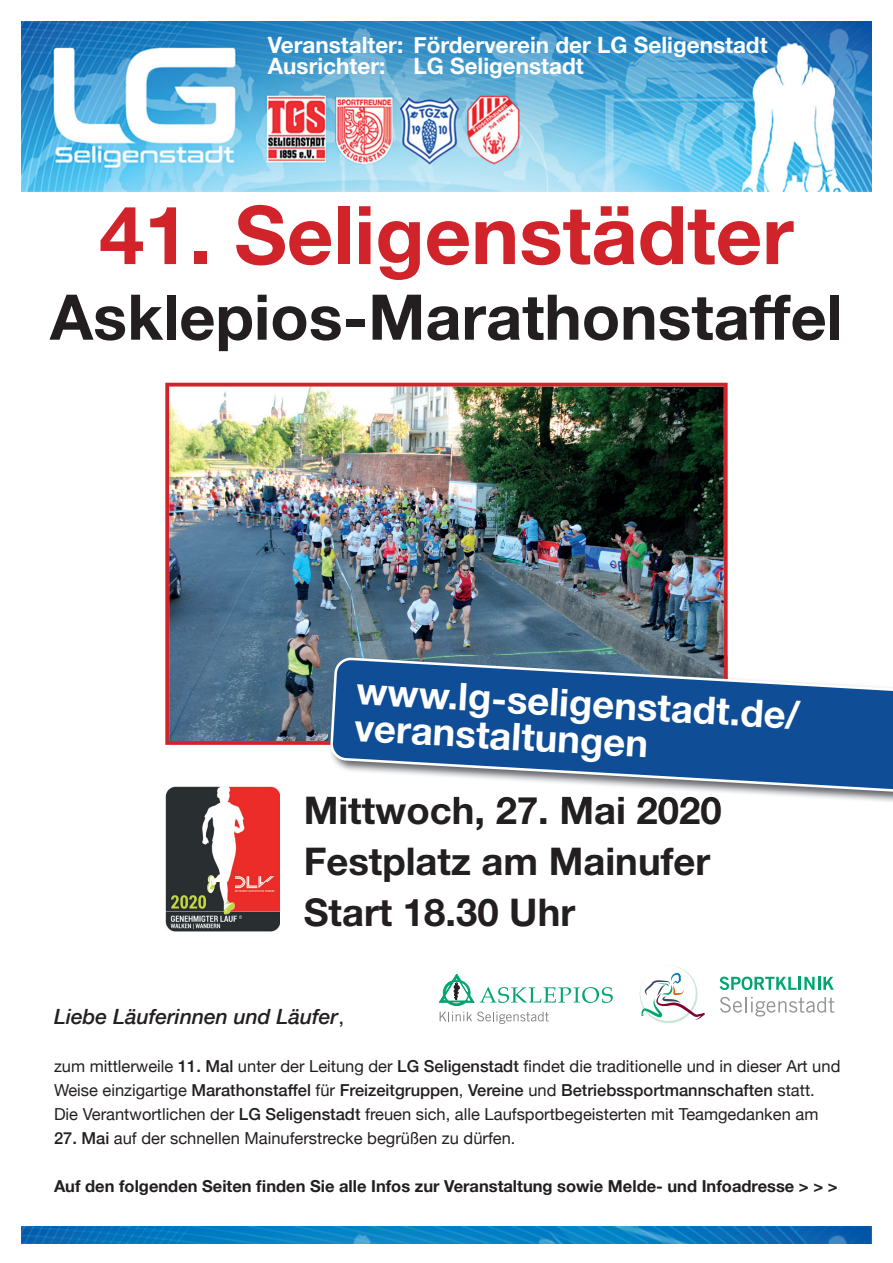
<style>
.page{position:relative;width:893px;height:1263px;background:#fff}
.page>*{position:absolute;margin:0;border:0;box-sizing:border-box;transform-origin:0 0}
.t1{font:700 81px "Helvetica Neue LT Std";color:#d1232a}
.t2{font:700 63px "Helvetica Neue LT Std";color:#231f20}
.t3{font:700 38.25px/51px "Helvetica Neue LT Std";color:#231f20}
.t4{font:700 38.25px/36.6px "Helvetica Neue LT Std";color:#fff}
.t5{font:700 22.5px/21px "Helvetica Neue";color:#fff}
.t6{font:italic 500 21px "Helvetica Neue";color:#231f20}
.t7{font:16.5px/24px "Helvetica Neue";color:#231f20}
.t8{font:700 16.5px "Helvetica Neue";color:#231f20}
.s1{font-weight:400;font-style:normal}
.s2{font-weight:500}
</style>
<div class="page">
<img style="left:21px;top:21px;width:851px;height:170px">
<img style="left:21px;top:1227px;width:851px;height:17px">
<img style="left:165px;top:383px;width:563px;height:362px">
<img style="left:329px;top:794px;width:564px;height:8px">
<img style="left:329px;top:797px;width:392px;height:7px">
<svg style="left:328px;top:656px;width:565px;height:138px"></svg>
<svg style="left:439px;top:974px;width:174px;height:49px"></svg>
<svg style="left:640px;top:965px;width:65px;height:58px"></svg>
<svg style="left:720px;top:976px;width:114px;height:14px"></svg>
<svg style="left:720px;top:997px;width:114px;height:19px"></svg>
<img style="left:165px;top:787px;width:115px;height:144px">
<h3 class="t5" style="left:268px;top:36px;width:501px">Veranstalter: Förderverein der LG Seligenstadt<br>Ausrichter: LG Seligenstadt</h3>
<h1 class="t1" style="left:99px;top:185px;width:696px">41. Seligenstädter</h1>
<h2 class="t2" style="left:50px;top:278px;width:795px">Asklepios-Marathonstaffel</h2>
<h3 class="t4" style="left:357px;top:672px;width:446px;rotate:3deg">www.lg-seligenstadt.de/ veranstaltungen</h3>
<h3 class="t3" style="left:304px;top:784px;width:419px">Mittwoch, 27. Mai 2020<br>Festplatz am Mainufer<br>Start 18.30 Uhr</h3>
<p class="t6" style="left:54px;top:998px;width:292px">Liebe Läuferinnen und Läufer<span class="s1">,</span></p>
<p class="t7" style="left:54px;top:1055px;width:788px">zum mittlerweile <span class="s2">11. Mal</span> unter der Leitung der <span class="s2">LG Seligenstadt</span> findet die traditionelle und in dieser Art und<br>Weise einzigartige <span class="s2">Marathonstaffel</span> für <span class="s2">Freizeitgruppen</span>, <span class="s2">Vereine</span> und <span class="s2">Betriebssportmannschaften</span> statt.<br>Die Verantwortlichen der <span class="s2">LG Seligenstadt</span> freuen sich, alle Laufsportbegeisterten mit Teamgedanken am</p>
<p class="t7" style="left:54px;top:1127px;width:463px"><span class="s2">27. Mai</span> auf der schnellen Mainuferstrecke begrüßen zu dürfen.</p>
<p class="t8" style="left:54px;top:1173px;width:785px">Auf den folgenden Seiten finden Sie alle Infos zur Veranstaltung sowie Melde- und Infoadresse &gt; &gt; &gt;</p>
</div>
